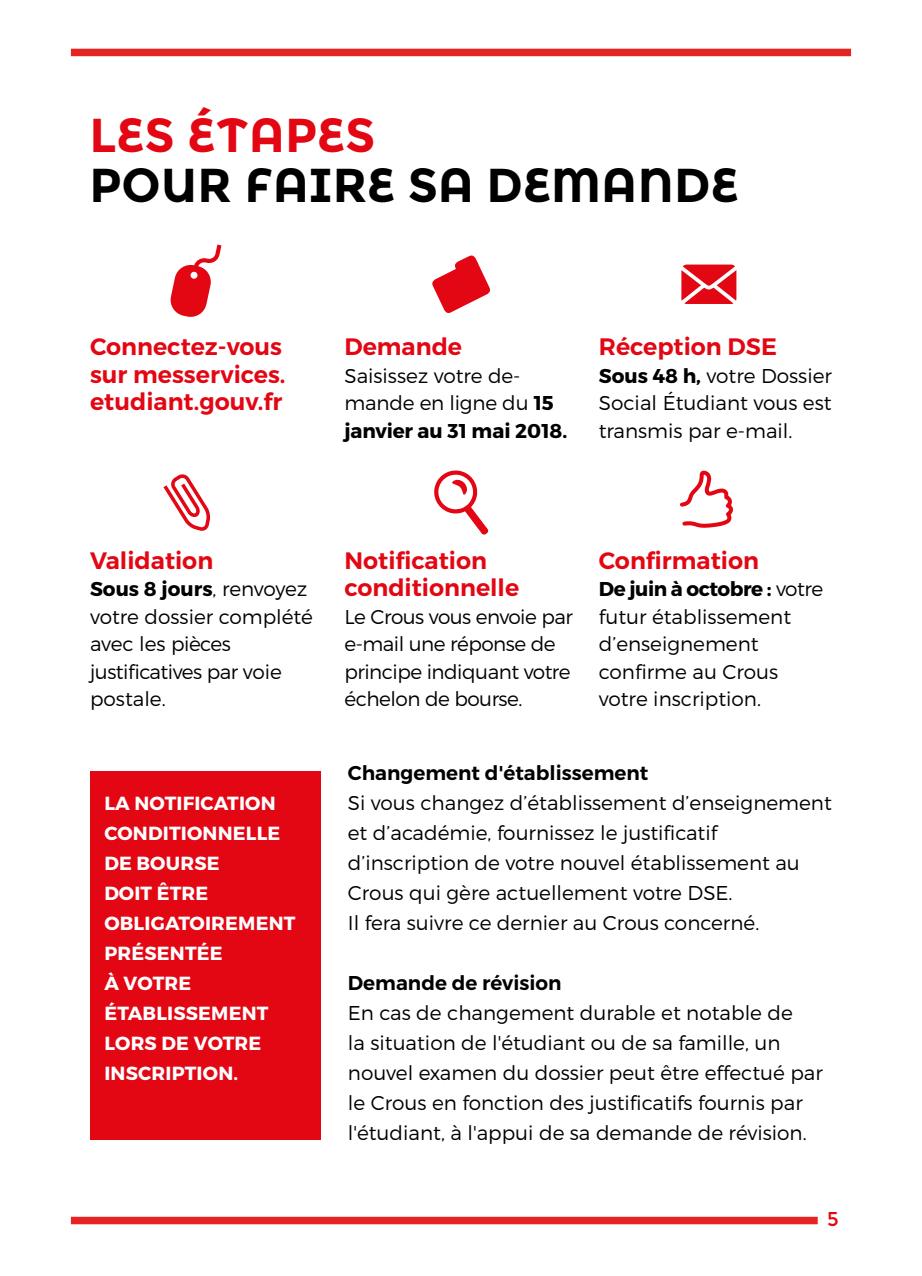
<style>
.page{position:relative;width:922px;height:1276px;background:#fff}
.page>*{position:absolute;margin:0;border:0;box-sizing:border-box;transform-origin:0 0}
.t1{font:700 47.5px "Montserrat Alternates";color:#000}
.t2{font:700 47.5px "Montserrat Alternates";color:#e30613}
.t3{font:600 23.75px/27.5px "Montserrat";color:#e30613}
.t4{font:300 20px/27.5px "Montserrat";color:#000}
.t5{font:300 20px/27.5px "Montserrat";letter-spacing:-.025em;color:#000}
.t6{font:600 20px "Montserrat";color:#000}
.t7{font:20px "Montserrat Alternates";color:#e30613}
.t8{font:700 19px/30px "Montserrat";letter-spacing:.01em;color:#fff}
.s1{font-weight:700}
</style>
<div class="page">
<div style="left:71px;top:49px;width:779px;height:7px;background:#e52321"></div>
<div style="left:71px;top:1216px;width:746px;height:8px;background:#e52321"></div>
<svg style="left:434px;top:470px;width:54px;height:65px"></svg>
<svg style="left:432px;top:255px;width:58px;height:58px"></svg>
<svg style="left:163px;top:474px;width:47px;height:57px"></svg>
<svg style="left:170px;top:244px;width:51px;height:73px"></svg>
<div style="left:90px;top:771px;width:230px;height:369px;background:#e30613"></div>
<svg style="left:680px;top:264px;width:56px;height:264px"></svg>
<h1 class="t2" style="left:89px;top:107px;width:288px">LES ÉTAPES</h1>
<h1 class="t1" style="left:89px;top:157px;width:650px">POUR FAIRE SA DEMANDE</h1>
<p class="t3" style="left:90px;top:333px;width:197px">Connectez-vous sur messervices. etudiant.gouv.fr</p>
<p class="t3" style="left:344px;top:333px;width:119px">Demande</p>
<p class="t4" style="left:344px;top:361px;width:224px">Saisissez votre de&shy;mande en ligne du <span class="s1">15 janvier au 31 mai 2018.</span></p>
<p class="t3" style="left:598px;top:333px;width:179px">Réception DSE</p>
<p class="t4" style="left:598px;top:361px;width:234px;text-align:justify"><span class="s1">Sous 48 h,</span> votre Dossier Social Étudiant vous est transmis par e-mail.</p>
<p class="t3" style="left:90px;top:546px;width:125px">Validation</p>
<p class="t4" style="left:90px;top:575px;width:224px"><span class="s1">Sous 8 jours</span>, renvoyez votre dossier complété avec les pièces justificatives par voie postale.</p>
<p class="t3" style="left:344px;top:546px;width:176px">Notification conditionnelle</p>
<p class="t5" style="left:344px;top:602px;width:230px">Le Crous vous envoie par e-mail une réponse de principe indiquant votre échelon de bourse.</p>
<p class="t3" style="left:598px;top:546px;width:162px">Confirmation</p>
<p class="t4" style="left:598px;top:575px;width:226px"><span class="s1">De juin à octobre :</span> votre futur établissement d’enseignement confirme au Crous votre inscription.</p>
<p class="t8" style="left:104px;top:789px;width:193px">LA NOTIFICATION<br>CONDITIONNELLE<br>DE BOURSE<br>DOIT ÊTRE<br>OBLIGATOIREMENT<br>PRÉSENTÉE<br>À VOTRE<br>ÉTABLISSEMENT<br>LORS DE VOTRE<br>INSCRIPTION.</p>
<p class="t6" style="left:348px;top:761px;width:302px">Changement d'établissement</p>
<p class="t4" style="left:348px;top:788px;width:485px;line-height:30px">Si vous changez d’établissement d’enseignement et d’académie, fournissez le justificatif d’inscription de votre nouvel établissement au Crous qui gère actuellement votre DSE.<br>Il fera suivre ce dernier au Crous concerné.</p>
<p class="t6" style="left:348px;top:971px;width:215px">Demande de révision</p>
<p class="t4" style="left:348px;top:998px;width:476px;line-height:30px">En cas de changement durable et notable de<br>la situation de l'étudiant ou de sa famille, un nouvel examen du dossier peut être effectué par le Crous en fonction des justificatifs fournis par l'étudiant, à l'appui de sa demande de révision.</p>
<p class="t7" style="left:827px;top:1205px;width:13px">5</p>
</div>
